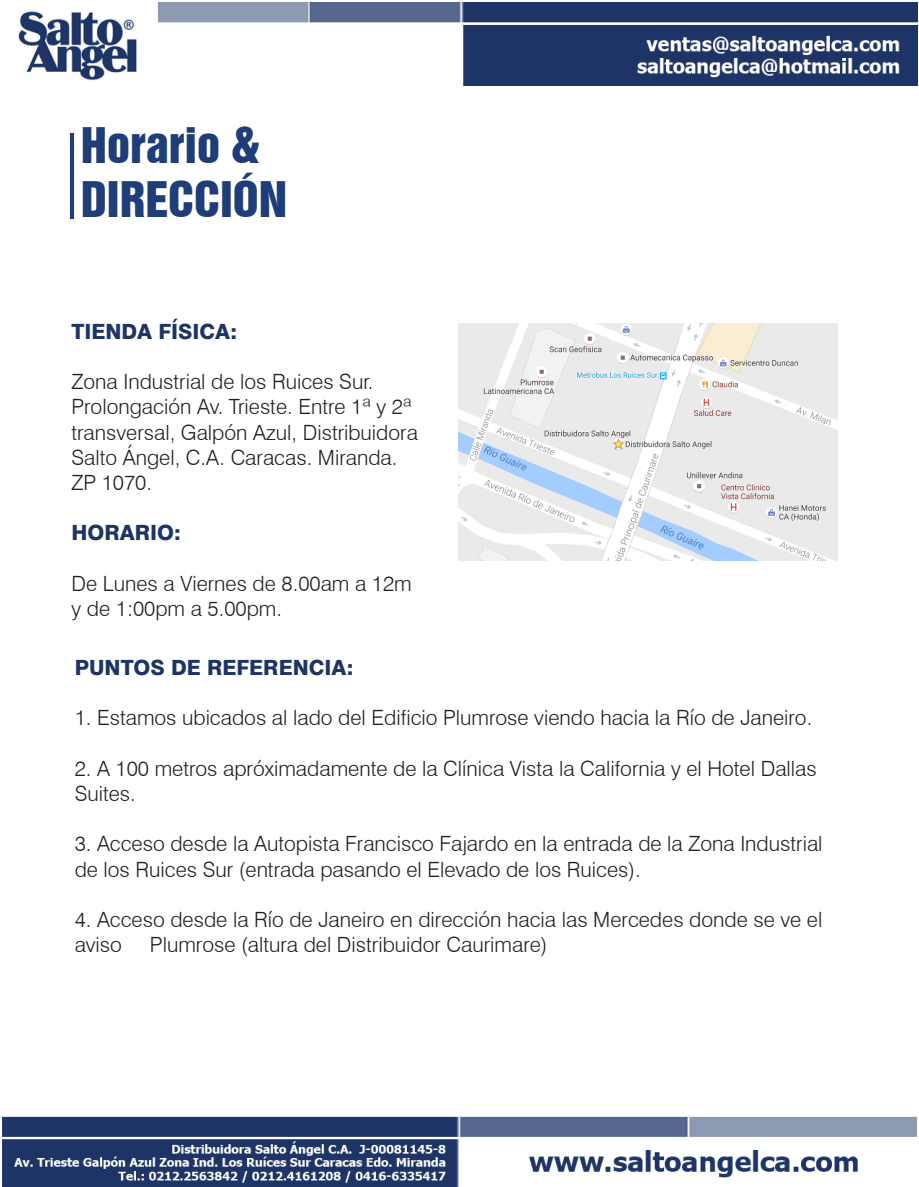
<style>
.page{position:relative;width:919px;height:1187px;background:#fff}
.page>*{position:absolute;margin:0;border:0;box-sizing:border-box;transform-origin:0 0}
.t1{font:45px/54px "Swiss 921 BT Regular A";color:#1f3d79;scale:1.04 1}
.t2{font:300 21px/25.2px "Swiss 721 BT";color:#231f20}
.t3{font:800 21px "Swiss 721 BT";color:#1e3465}
</style>
<div class="page">
<hr style="left:70px;top:134px;width:3px;height:85px;background:#1f3d79">
<img style="left:18px;top:2px;width:899px;height:83px">
<img style="left:2px;top:1116px;width:914px;height:70px">
<img style="left:458px;top:323px;width:379px;height:237px">
<h1 class="t1" style="left:81px;top:118px;width:200px">Horario &amp;<br>DIRECCIÓN</h1>
<p class="t3" style="left:71px;top:318px;width:167px">TIENDA FÍSICA:</p>
<p class="t2" style="left:71px;top:369px;width:348px">Zona Industrial de los Ruices Sur.<br>Prolongación Av. Trieste. Entre 1ª y 2ª transversal, Galpón Azul, Distribuidora<br>Salto Ángel, C.A. Caracas. Miranda.<br>ZP 1070.</p>
<p class="t3" style="left:71px;top:520px;width:111px">HORARIO:</p>
<p class="t2" style="left:71px;top:570px;width:342px">De Lunes a Viernes de 8.00am a 12m y de 1:00pm a 5.00pm.</p>
<p class="t3" style="left:75px;top:654px;width:280px">PUNTOS DE REFERENCIA:</p>
<p class="t2" style="left:75px;top:705px;width:739px">1. Estamos ubicados al lado del Edificio Plumrose viendo hacia la Río de Janeiro.</p>
<p class="t2" style="left:75px;top:755px;width:743px">2. A 100 metros apróximadamente de la Clínica Vista la California y el Hotel Dallas<br>Suites.</p>
<p class="t2" style="left:75px;top:831px;width:749px">3. Acceso desde la Autopista Francisco Fajardo en la entrada de la Zona Industrial de los Ruices Sur (entrada pasando el Elevado de los Ruices).</p>
<p class="t2" style="left:75px;top:906px;width:749px">4. Acceso desde la Río de Janeiro en dirección hacia las Mercedes donde se ve el aviso</p>
<p class="t2" style="left:150px;top:931px;width:399px">Plumrose (altura del Distribuidor Caurimare)</p>
</div>
